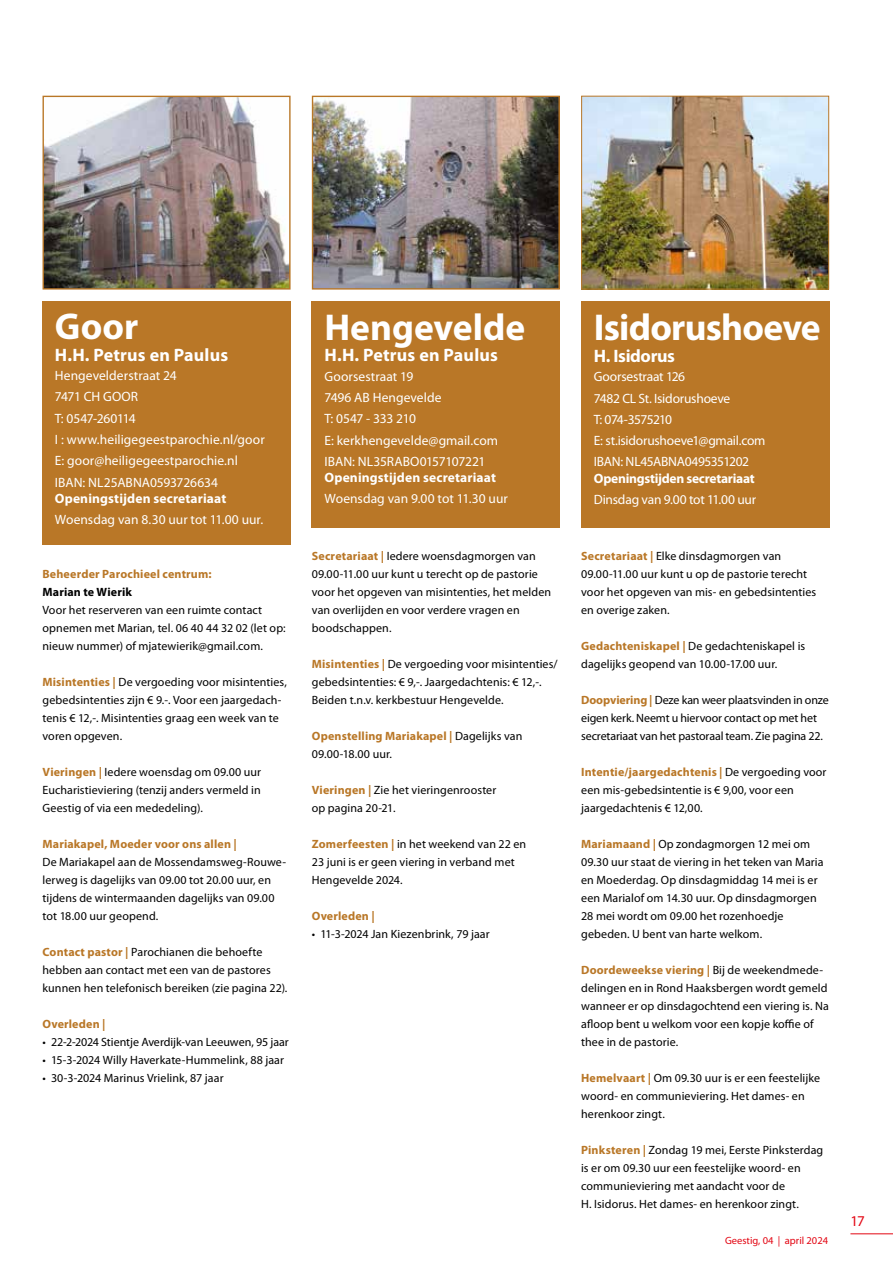
<style>
.page{position:relative;width:893px;height:1263px;background:#fff}
.page>*{position:absolute;margin:0;border:0;box-sizing:border-box;transform-origin:0 0}
.t1{font:700 37.5px "Myriad Pro";letter-spacing:-.015em;color:#fff}
.t2{font:700 18px "Myriad Pro";letter-spacing:.01em;color:#fff}
.t3{font:700 18px "Myriad Pro";letter-spacing:-.02em;color:#fff}
.t4{font:15px "Myriad Pro";color:#e30613}
.t5{font:13.5px/21.3px "Myriad Pro";color:#fff}
.t6{font:13.5px/21.3px "Myriad Pro";letter-spacing:-.02em;color:#fff}
.t7{font:700 13.5px "Myriad Pro";letter-spacing:.01em;color:#fff}
.t8{font:700 13.5px "Myriad Pro";letter-spacing:-.02em;color:#fff}
.t9{font:12px/18px "Myriad Pro";letter-spacing:.01em;color:#000}
.t10{font:12px/18px "Myriad Pro";letter-spacing:-.01em;color:#000}
.t11{font:700 12px "Myriad Pro";letter-spacing:.015em;color:#b97727}
.t12{font:700 12px "Myriad Pro";letter-spacing:.01em;color:#000}
.t13{font:10.5px "Myriad Pro";color:#e30613}
.s1{font-weight:700;color:#b97727}
</style>
<div class="page">
<hr style="left:850px;top:1233px;width:43px;height:1px;background:#e30613">
<div style="left:43px;top:301px;width:248px;height:243px;background:#b97727"></div>
<div style="left:312px;top:301px;width:248px;height:226px;background:#b97727"></div>
<div style="left:581px;top:301px;width:248px;height:226px;background:#b97727"></div>
<img style="left:45px;top:98px;width:244px;height:190px">
<div style="left:43px;top:96px;width:248px;height:194px;border:1px solid #b97727"></div>
<img style="left:314px;top:98px;width:244px;height:190px">
<div style="left:312px;top:96px;width:248px;height:194px;border:1px solid #b97727"></div>
<img style="left:583px;top:98px;width:244px;height:190px">
<div style="left:581px;top:96px;width:248px;height:194px;border:1px solid #b97727"></div>
<h1 class="t1" style="left:55px;top:302px;width:85px">Goor</h1>
<h2 class="t2" style="left:55px;top:343px;width:175px">H.H. Petrus en Paulus</h2>
<p class="t5" style="left:55px;top:365px;width:211px">Hengevelderstraat 24<br>7471 CH GOOR<br>T: 0547-260114<br>I : www.heiligegeestparochie.nl/goor<br>E: goor@heiligegeestparochie.nl<br>IBAN: NL25ABNA0593726634</p>
<p class="t7" style="left:55px;top:490px;width:173px">Openingstijden secretariaat</p>
<p class="t5" style="left:55px;top:508px;width:210px">Woensdag van 8.30 uur tot 11.00 uur.</p>
<p class="t11" style="left:43px;top:566px;width:171px">Beheerder Parochieel centrum:</p>
<p class="t12" style="left:43px;top:584px;width:91px">Marian te Wierik</p>
<p class="t9" style="left:43px;top:600px;width:245px">Voor het reserveren van een ruimte contact opnemen met Marian, tel. 06 40 44 32 02 (let op: nieuw nummer) of mjatewierik@gmail.com.</p>
<p class="t9" style="left:43px;top:672px;width:246px"><span class="s1">Misintenties |</span> De vergoeding voor misintenties, gebedsintenties zijn € 9.-. Voor een jaargedach&shy;tenis € 12,-. Misintenties graag een week van te voren opgeven.</p>
<p class="t9" style="left:43px;top:762px;width:220px;text-align:justify"><span class="s1">Vieringen |</span> Iedere woensdag om 09.00 uur Eucharistieviering (tenzij anders vermeld in Geestig of via een mededeling).</p>
<p class="t11" style="left:43px;top:836px;width:196px">Mariakapel, Moeder voor ons allen |</p>
<p class="t9" style="left:43px;top:852px;width:244px">De Mariakapel aan de Mossendamsweg-Rouwe&shy;lerweg is dagelijks van 09.00 tot 20.00 uur, en tijdens de wintermaanden dagelijks van 09.00 tot 18.00 uur geopend.</p>
<p class="t9" style="left:43px;top:942px;width:246px"><span class="s1">Contact pastor |</span> Parochianen die behoefte hebben aan contact met een van de pastores kunnen hen telefonisch bereiken (zie pagina 22).</p>
<p class="t11" style="left:43px;top:1016px;width:64px">Overleden |</p>
<p class="t9" style="left:43px;top:1032px;width:248px">• 22-2-2024 Stientje Averdijk-van Leeuwen, 95 jaar</p>
<p class="t9" style="left:43px;top:1050px;width:243px">• 15-3-2024 Willy Haverkate-Hummelink, 88 jaar</p>
<p class="t9" style="left:43px;top:1068px;width:183px">• 30-3-2024 Marinus Vrielink, 87 jaar</p>
<h1 class="t1" style="left:325px;top:303px;width:202px">Hengevelde</h1>
<h2 class="t2" style="left:325px;top:344px;width:175px">H.H. Petrus en Paulus</h2>
<p class="t5" style="left:325px;top:365px;width:175px">Goorsestraat 19<br>7496 AB Hengevelde<br>T: 0547 - 333 210<br>E: kerkhengevelde@gmail.com<br>IBAN: NL35RABO0157107221</p>
<p class="t7" style="left:325px;top:469px;width:173px">Openingstijden secretariaat</p>
<p class="t5" style="left:325px;top:488px;width:185px">Woensdag van 9.00 tot 11.30 uur</p>
<p class="t9" style="left:312px;top:546px;width:241px"><span class="s1">Secretariaat |</span> Iedere woensdagmorgen van 09.00-11.00 uur kunt u terecht op de pastorie voor het opgeven van misintenties, het melden van overlijden en voor verdere vragen en boodschappen.</p>
<p class="t9" style="left:312px;top:654px;width:247px"><span class="s1">Misintenties |</span> De vergoeding voor misintenties/ gebedsintenties: € 9,-. Jaargedachtenis: € 12,-.<br>Beiden t.n.v. kerkbestuur Hengevelde.</p>
<p class="t9" style="left:312px;top:726px;width:212px"><span class="s1">Openstelling Mariakapel |</span> Dagelijks van<br>09.00-18.00 uur.</p>
<p class="t9" style="left:312px;top:780px;width:186px"><span class="s1">Vieringen |</span> Zie het vieringenrooster op pagina 20-21.</p>
<p class="t9" style="left:312px;top:834px;width:216px"><span class="s1">Zomerfeesten |</span> in het weekend van 22 en<br>23 juni is er geen viering in verband met<br>Hengevelde 2024.</p>
<p class="t11" style="left:312px;top:908px;width:64px">Overleden |</p>
<p class="t9" style="left:312px;top:924px;width:179px">• 11-3-2024 Jan Kiezenbrink, 79 jaar</p>
<h1 class="t1" style="left:594px;top:303px;width:228px">Isidorushoeve</h1>
<h2 class="t3" style="left:594px;top:344px;width:83px">H. Isidorus</h2>
<p class="t6" style="left:594px;top:366px;width:173px">Goorsestraat 126<br>7482 CL St. Isidorushoeve<br>T: 074-3575210<br>E: st.isidorushoeve1@gmail.com<br>IBAN: NL45ABNA0495351202</p>
<p class="t8" style="left:594px;top:469px;width:162px">Openingstijden secretariaat</p>
<p class="t6" style="left:594px;top:488px;width:164px">Dinsdag van 9.00 tot 11.00 uur</p>
<p class="t9" style="left:581px;top:546px;width:237px"><span class="s1">Secretariaat |</span> Elke dinsdagmorgen van 09.00-11.00 uur kunt u op de pastorie terecht voor het opgeven van mis- en gebedsintenties en overige zaken.</p>
<p class="t9" style="left:581px;top:636px;width:226px"><span class="s1">Gedachteniskapel |</span> De gedachteniskapel is dagelijks geopend van 10.00-17.00 uur.</p>
<p class="t10" style="left:581px;top:690px;width:249px"><span class="s1">Doopviering |</span> Deze kan weer plaatsvinden in onze eigen kerk. Neemt u hiervoor contact op met het secretariaat van het pastoraal team. Zie pagina 22.</p>
<p class="t9" style="left:581px;top:762px;width:247px"><span class="s1">Intentie/jaargedachtenis |</span> De vergoeding voor een mis-gebedsintentie is € 9,00, voor een jaargedachtenis € 12,00.</p>
<p class="t9" style="left:581px;top:834px;width:244px"><span class="s1">Mariamaand |</span> Op zondagmorgen 12 mei om 09.30 uur staat de viering in het teken van Maria en Moederdag. Op dinsdagmiddag 14 mei is er een Marialof om 14.30 uur. Op dinsdagmorgen 28 mei wordt om 09.00 het rozenhoedje gebeden. U bent van harte welkom.</p>
<p class="t9" style="left:581px;top:960px;width:249px"><span class="s1">Doordeweekse viering |</span> Bij de weekendmede&shy;delingen en in Rond Haaksbergen wordt gemeld wanneer er op dinsdagochtend een viering is. Na afloop bent u welkom voor een kopje koffie of thee in de pastorie.</p>
<p class="t9" style="left:581px;top:1068px;width:240px"><span class="s1">Hemelvaart |</span> Om 09.30 uur is er een feestelijke woord- en communieviering. Het dames- en herenkoor zingt.</p>
<p class="t9" style="left:581px;top:1140px;width:244px"><span class="s1">Pinksteren |</span> Zondag 19 mei, Eerste Pinksterdag is er om 09.30 uur een feestelijke woord- en communieviering met aandacht voor de<br>H. Isidorus. Het dames- en herenkoor zingt.</p>
<p class="t13" style="left:725px;top:1234px;width:104px">Geestig, 04 | april 2024</p>
<p class="t4" style="left:850px;top:1211px;width:16px">17</p>
</div>
